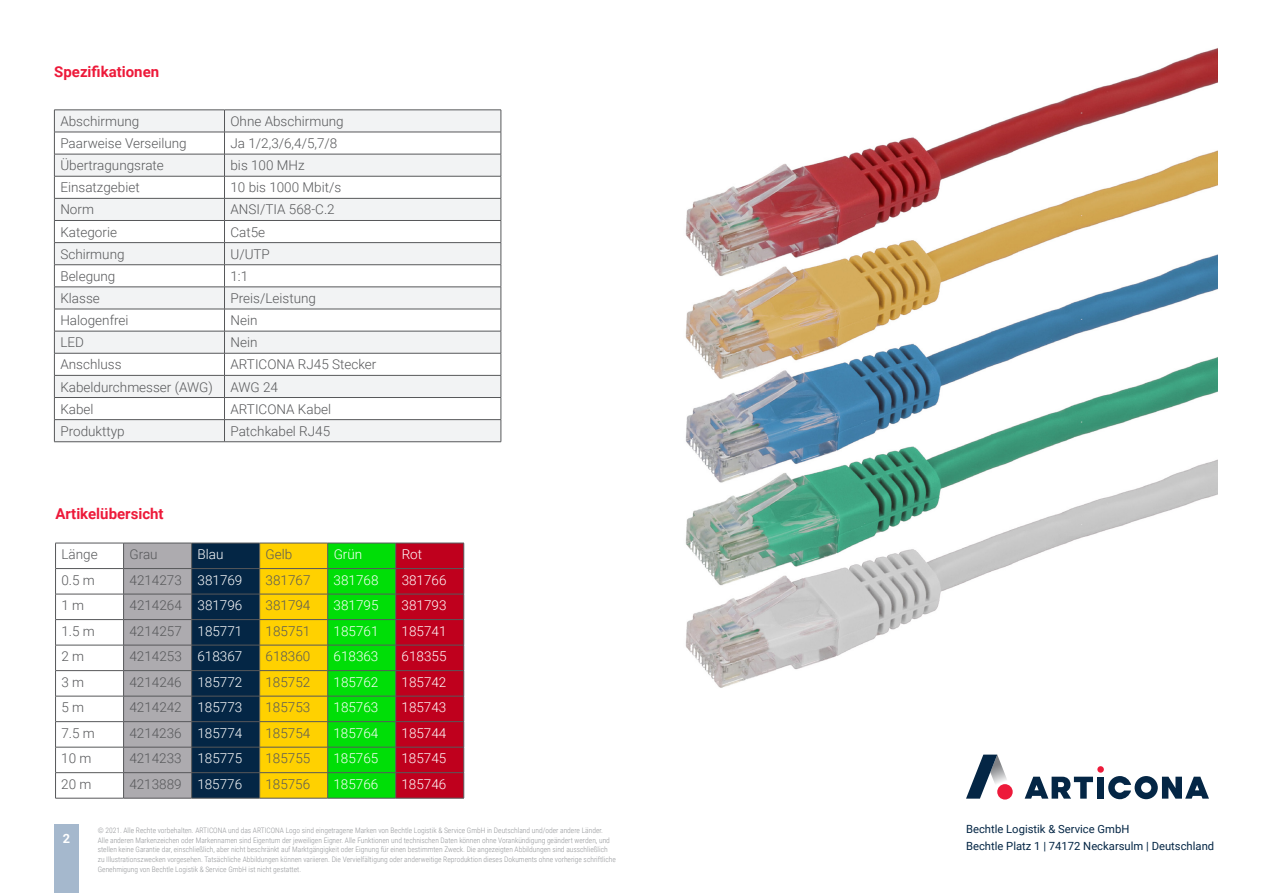
<style>
.page{position:relative;width:1263px;height:893px;background:#fff}
.page>*{position:absolute;margin:0;border:0;box-sizing:border-box;transform-origin:0 0}
.t1{font:700 15px "Roboto";color:#ed1a3a}
.t2{font:300 13.5px "Roboto";color:#57585a}
.t3{font:300 13.5px "Roboto";color:#fff}
.t4{font:700 12.75px "Roboto";color:#fff}
.t5{font:11.25px/16.5px "Roboto";color:#042645}
.t6{font:300 7.5px/9.8px "Roboto Condensed";color:#939598}
.s1{color:#fff}
</style>
<div class="page">
<img style="left:685px;top:48px;width:532px;height:640px">
<div style="left:54px;top:825px;width:25px;height:68px;background:#a5b8cd"></div>
<div style="left:1097px;top:766px;width:7px;height:7px;background:#ed1a3a;border-radius:50%"></div>
<svg style="left:1025px;top:777px;width:68px;height:22px"></svg>
<div style="left:1097px;top:777px;width:7px;height:22px;background:#042645"></div>
<svg style="left:1108px;top:776px;width:101px;height:23px"></svg>
<svg style="left:966px;top:755px;width:47px;height:44px"></svg>
<div style="left:997px;top:784px;width:16px;height:15px;background:#ed1a3a;border-radius:50%"></div>
<svg style="left:54px;top:110px;width:448px;height:332px"></svg>
<hr style="left:54px;top:441px;width:170px;height:1px;background:#57585a">
<hr style="left:224px;top:441px;width:277px;height:1px;background:#57585a">
<hr style="left:55px;top:543px;width:69px;height:1px;background:#57585a">
<hr style="left:55px;top:568px;width:69px;height:1px;background:#57585a">
<hr style="left:55px;top:594px;width:69px;height:1px;background:#57585a">
<hr style="left:55px;top:619px;width:69px;height:1px;background:#57585a">
<hr style="left:55px;top:645px;width:69px;height:1px;background:#57585a">
<hr style="left:55px;top:670px;width:69px;height:1px;background:#57585a">
<hr style="left:55px;top:696px;width:69px;height:1px;background:#57585a">
<hr style="left:55px;top:721px;width:69px;height:1px;background:#57585a">
<hr style="left:55px;top:747px;width:69px;height:1px;background:#57585a">
<hr style="left:55px;top:772px;width:69px;height:1px;background:#57585a">
<svg style="left:55px;top:543px;width:1px;height:255px"></svg>
<svg style="left:123px;top:543px;width:341px;height:255px;background:#7a7d39"></svg>
<hr style="left:55px;top:798px;width:69px;height:1px;background:#57585a">
<hr style="left:124px;top:798px;width:68px;height:1px;background:#57585a">
<hr style="left:192px;top:798px;width:68px;height:1px;background:#57585a">
<hr style="left:260px;top:798px;width:68px;height:1px;background:#57585a">
<hr style="left:328px;top:798px;width:68px;height:1px;background:#57585a">
<hr style="left:396px;top:798px;width:68px;height:1px;background:#57585a">
<h1 class="t1" style="left:54px;top:61px;width:106px">Spezifikationen</h1>
<h2 class="t2" style="left:60px;top:112px;width:80px">Abschirmung</h2>
<h2 class="t2" style="left:230px;top:112px;width:115px">Ohne Abschirmung</h2>
<h2 class="t2" style="left:60px;top:134px;width:128px">Paarweise Verseilung</h2>
<h2 class="t2" style="left:230px;top:134px;width:108px">Ja 1/2,3/6,4/5,7/8</h2>
<h2 class="t2" style="left:60px;top:156px;width:105px">Übertragungsrate</h2>
<h2 class="t2" style="left:230px;top:156px;width:76px">bis 100 MHz</h2>
<h2 class="t2" style="left:60px;top:178px;width:81px">Einsatzgebiet</h2>
<h2 class="t2" style="left:230px;top:178px;width:112px">10 bis 1000 Mbit/s</h2>
<h2 class="t2" style="left:60px;top:200px;width:35px">Norm</h2>
<h2 class="t2" style="left:230px;top:200px;width:106px">ANSI/TIA 568-C.2</h2>
<h2 class="t2" style="left:60px;top:222px;width:58px">Kategorie</h2>
<h2 class="t2" style="left:230px;top:222px;width:36px">Cat5e</h2>
<h2 class="t2" style="left:60px;top:244px;width:66px">Schirmung</h2>
<h2 class="t2" style="left:230px;top:244px;width:41px">U/UTP</h2>
<h2 class="t2" style="left:60px;top:267px;width:57px">Belegung</h2>
<h2 class="t2" style="left:230px;top:267px;width:19px">1:1</h2>
<h2 class="t2" style="left:60px;top:289px;width:41px">Klasse</h2>
<h2 class="t2" style="left:230px;top:289px;width:87px">Preis/Leistung</h2>
<h2 class="t2" style="left:60px;top:311px;width:70px">Halogenfrei</h2>
<h2 class="t2" style="left:230px;top:311px;width:28px">Nein</h2>
<h2 class="t2" style="left:60px;top:333px;width:25px">LED</h2>
<h2 class="t2" style="left:230px;top:333px;width:28px">Nein</h2>
<h2 class="t2" style="left:60px;top:355px;width:63px">Anschluss</h2>
<h2 class="t2" style="left:230px;top:355px;width:147px">ARTICONA RJ45 Stecker</h2>
<h2 class="t2" style="left:60px;top:377px;width:154px">Kabeldurchmesser (AWG)</h2>
<h2 class="t2" style="left:230px;top:377px;width:49px">AWG 24</h2>
<h2 class="t2" style="left:60px;top:399px;width:35px">Kabel</h2>
<h2 class="t2" style="left:230px;top:399px;width:102px">ARTICONA Kabel</h2>
<h2 class="t2" style="left:60px;top:421px;width:66px">Produkttyp</h2>
<h2 class="t2" style="left:230px;top:421px;width:101px">Patchkabel RJ45</h2>
<h1 class="t1" style="left:55px;top:503px;width:110px">Artikelübersicht</h1>
<h2 class="t2" style="left:62px;top:545px;width:38px">Länge</h2>
<h2 class="t2" style="left:130px;top:545px;width:30px">Grau</h2>
<h2 class="t3" style="left:198px;top:545px;width:27px">Blau</h2>
<h2 class="t2" style="left:266px;top:545px;width:28px">Gelb</h2>
<h2 class="t3" style="left:334px;top:545px;width:30px">Grün</h2>
<h2 class="t3" style="left:402px;top:545px;width:22px">Rot</h2>
<h2 class="t2" style="left:62px;top:570px;width:35px">0.5 m</h2>
<h2 class="t2" style="left:130px;top:570px;width:114px">4214273 <span class="s1">381769</span></h2>
<h2 class="t2" style="left:266px;top:570px;width:46px">381767</h2>
<h2 class="t3" style="left:334px;top:570px;width:46px">381768</h2>
<h2 class="t3" style="left:402px;top:570px;width:46px">381766</h2>
<h2 class="t2" style="left:61px;top:596px;width:24px">1 m</h2>
<h2 class="t2" style="left:130px;top:596px;width:114px">4214264 <span class="s1">381796</span></h2>
<h2 class="t2" style="left:266px;top:596px;width:46px">381794</h2>
<h2 class="t3" style="left:334px;top:596px;width:46px">381795</h2>
<h2 class="t3" style="left:402px;top:596px;width:46px">381793</h2>
<h2 class="t2" style="left:61px;top:621px;width:35px">1.5 m</h2>
<h2 class="t2" style="left:129px;top:621px;width:114px">4214257 <span class="s1">185771</span></h2>
<h2 class="t2" style="left:266px;top:621px;width:46px">185751</h2>
<h2 class="t3" style="left:334px;top:621px;width:46px">185761</h2>
<h2 class="t3" style="left:402px;top:621px;width:46px">185741</h2>
<h2 class="t2" style="left:61px;top:647px;width:24px">2 m</h2>
<h2 class="t2" style="left:129px;top:647px;width:114px">4214253 <span class="s1">618367</span></h2>
<h2 class="t2" style="left:266px;top:647px;width:46px">618360</h2>
<h2 class="t3" style="left:334px;top:647px;width:46px">618363</h2>
<h2 class="t3" style="left:402px;top:647px;width:46px">618355</h2>
<h2 class="t2" style="left:61px;top:672px;width:24px">3 m</h2>
<h2 class="t2" style="left:129px;top:672px;width:114px">4214246 <span class="s1">185772</span></h2>
<h2 class="t2" style="left:265px;top:672px;width:46px">185752</h2>
<h2 class="t3" style="left:334px;top:672px;width:46px">185762</h2>
<h2 class="t3" style="left:402px;top:672px;width:46px">185742</h2>
<h2 class="t2" style="left:61px;top:698px;width:24px">5 m</h2>
<h2 class="t2" style="left:129px;top:698px;width:114px">4214242 <span class="s1">185773</span></h2>
<h2 class="t2" style="left:265px;top:698px;width:46px">185753</h2>
<h2 class="t3" style="left:333px;top:698px;width:46px">185763</h2>
<h2 class="t3" style="left:402px;top:698px;width:46px">185743</h2>
<h2 class="t2" style="left:61px;top:723px;width:35px">7.5 m</h2>
<h2 class="t2" style="left:129px;top:723px;width:114px">4214236 <span class="s1">185774</span></h2>
<h2 class="t2" style="left:265px;top:723px;width:46px">185754</h2>
<h2 class="t3" style="left:333px;top:723px;width:46px">185764</h2>
<h2 class="t3" style="left:401px;top:723px;width:46px">185744</h2>
<h2 class="t2" style="left:61px;top:749px;width:32px">10 m</h2>
<h2 class="t2" style="left:129px;top:749px;width:114px">4214233 <span class="s1">185775</span></h2>
<h2 class="t2" style="left:265px;top:749px;width:46px">185755</h2>
<h2 class="t3" style="left:333px;top:749px;width:46px">185765</h2>
<h2 class="t3" style="left:401px;top:749px;width:46px">185745</h2>
<h2 class="t2" style="left:61px;top:774px;width:32px">20 m</h2>
<h2 class="t2" style="left:129px;top:774px;width:114px">4213889 <span class="s1">185776</span></h2>
<h2 class="t2" style="left:265px;top:774px;width:46px">185756</h2>
<h2 class="t3" style="left:333px;top:774px;width:46px">185766</h2>
<h2 class="t3" style="left:401px;top:774px;width:46px">185746</h2>
<h3 class="t4" style="left:63px;top:829px;width:9px">2</h3>
<h3 class="t5" style="left:966px;top:821px;width:250px">Bechtle Logistik &amp; Service GmbH<br>Bechtle Platz 1 | 74172 Neckarsulm | Deutschland</h3>
<p class="t6" style="left:98px;top:825px;width:520px">© 2021. Alle Rechte vorbehalten. ARTICONA und das ARTICONA Logo sind eingetragene Marken von Bechtle Logistik &amp; Service GmbH in Deutschland und/oder andere Länder.<br>Alle anderen Markenzeichen oder Markennamen sind Eigentum der jeweiligen Eigner. Alle Funktionen und technischen Daten können ohne Vorankündigung geändert werden, und stellen keine Garantie dar, einschließlich, aber nicht beschränkt auf Marktgängigkeit oder Eignung für einen bestimmten Zweck. Die angezeigten Abbildungen sind ausschließlich zu Illustrationszwecken vorgesehen. Tatsächliche Abbildungen können variieren. Die Vervielfältigung oder anderweitige Reproduktion dieses Dokuments ohne vorherige schriftliche Genehmigung von Bechtle Logistik &amp; Service GmbH ist nicht gestattet.</p>
</div>
